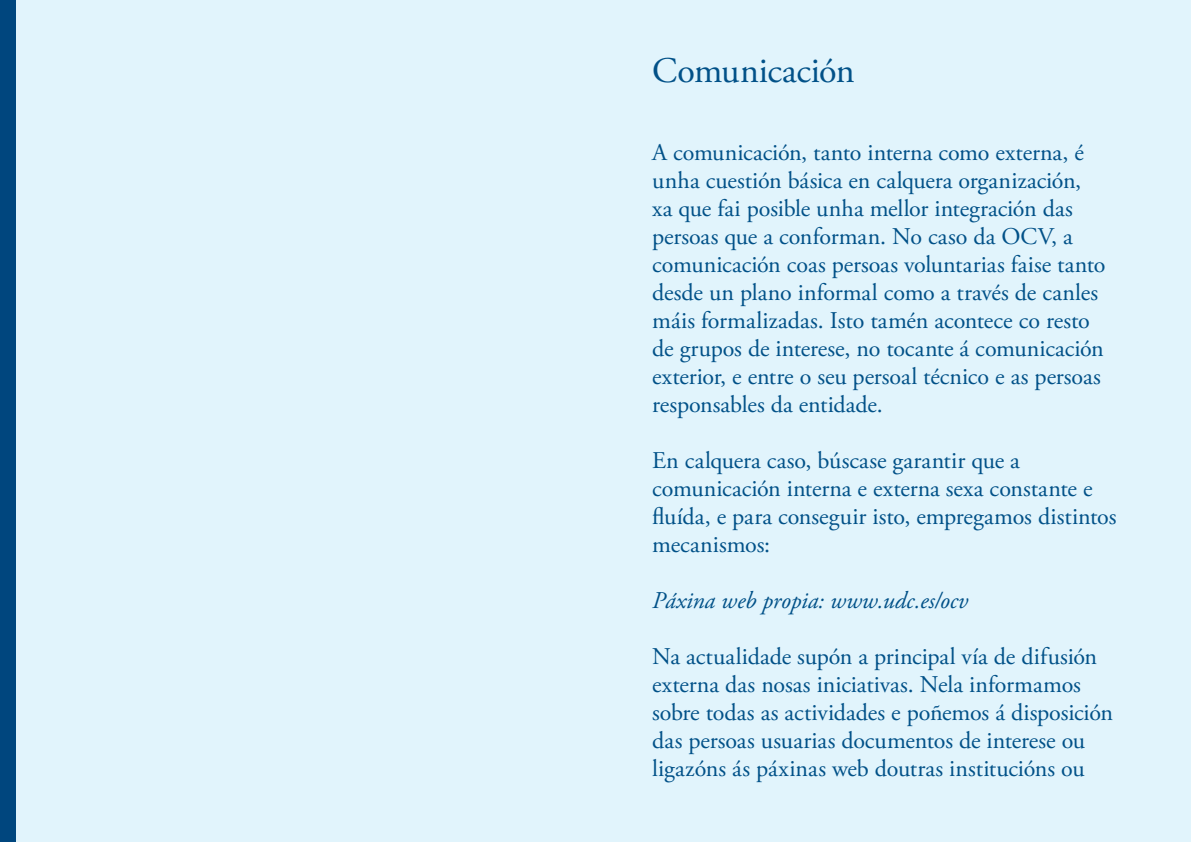
<style>
.page{position:relative;width:1191px;height:842px;background:#e1f4fc}
.page>*{position:absolute;margin:0;border:0;box-sizing:border-box;transform-origin:0 0}
.t1{font:36px "Adobe Garamond Pro";letter-spacing:-.01em;color:#015188}
.t2{font:24px/28px "Adobe Garamond Pro";letter-spacing:-.005em;color:#015188}
.t3{font:italic 24px "Adobe Garamond Pro";color:#015188}
</style>
<div class="page">
<div style="left:0;top:0;width:16px;height:842px;background:#00467e"></div>
<p class="t1" style="left:652px;top:49px;width:204px">Comunicación</p>
<p class="t2" style="left:652px;top:140px;width:455px">A comunicación, tanto interna como externa, é unha cuestión básica en calquera organización, xa que fai posible unha mellor integración das persoas que a conforman. No caso da OCV, a comunicación coas persoas voluntarias faise tanto desde un plano informal como a través de canles máis formalizadas. Isto tamén acontece co resto de grupos de interese, no tocante á comunicación exterior, e entre o seu persoal técnico e as persoas responsables da entidade.</p>
<p class="t2" style="left:652px;top:448px;width:466px">En calquera caso, búscase garantir que a comunicación interna e externa sexa constante e fluída, e para conseguir isto, empregamos distintos mecanismos:</p>
<p class="t3" style="left:652px;top:586px;width:317px">Páxina web propia: www.udc.es/ocv</p>
<p class="t2" style="left:652px;top:644px;width:462px">Na actualidade supón a principal vía de difusión externa das nosas iniciativas. Nela informamos sobre todas as actividades e poñemos á disposición das persoas usuarias documentos de interese ou ligazóns ás páxinas web doutras institucións ou</p>
</div>
